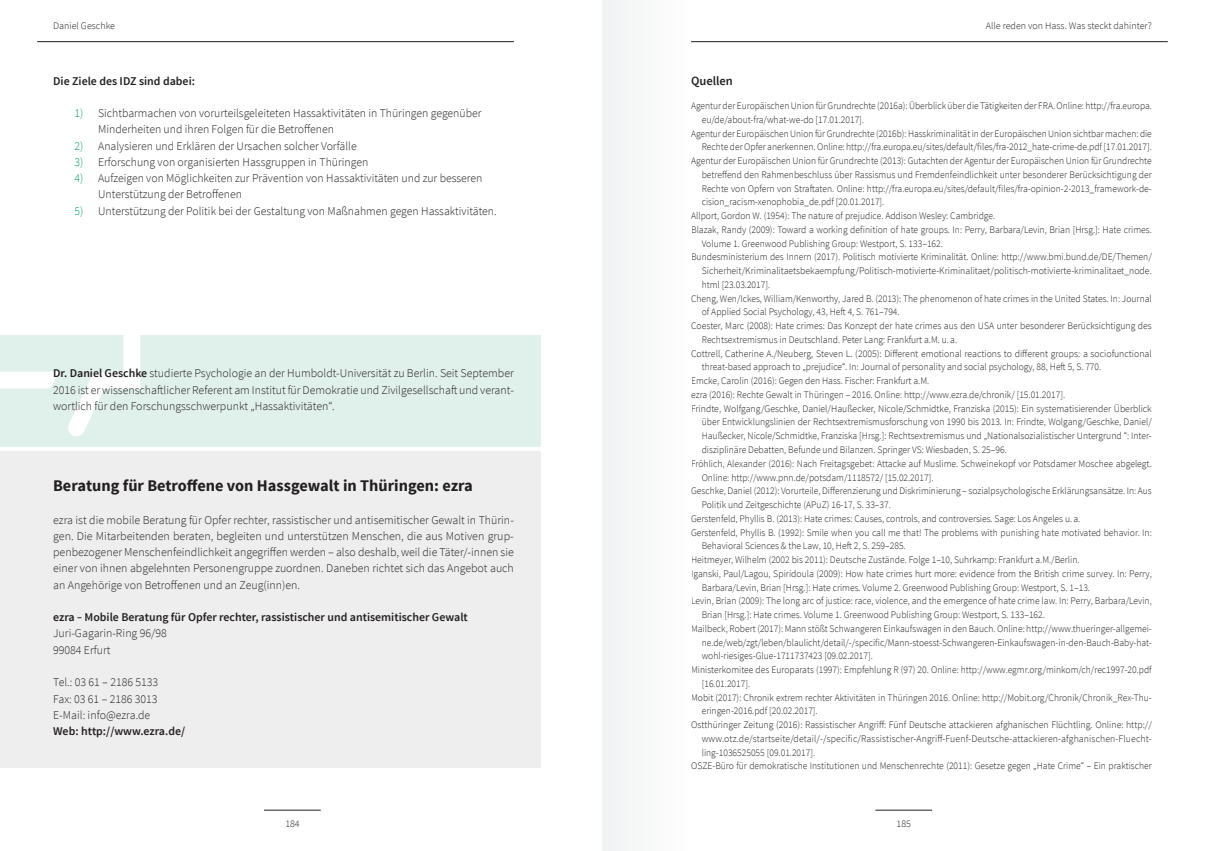
<style>
.page{position:relative;width:1205px;height:851px;background:#fff}
.page>*{position:absolute;margin:0;border:0;box-sizing:border-box;transform-origin:0 0}
.Headline_Autorenvors{font:700 16.25px "Source Sans Pro";color:#231f20}
.Subheadline_Fließtex{font:600 12.5px "Source Sans Pro";color:#231f20}
.Fließtext{font:300 11.88px/16.2px "Source Sans Pro";color:#231f20}
.Fließtext-2{font:600 11.88px/16.2px "Source Sans Pro";color:#231f20}
.Literaturverweise{font:300 10px/13.8px "Source Sans Pro";color:#231f20;scale:.96 1}
.Literaturverweise-2{font:300 10px/13.8px "Source Sans Pro";color:#231f20}
.Literaturverweise-3{font:300 10px/13.8px "Source Sans Pro";color:#231f20;text-align:right;scale:.94 1}
.Literaturverweise-4{font:300 10px/13.8px "Source Sans Pro";color:#231f20;scale:.95 1}
.Seitenzahlen{font:300 10px "Source Sans Pro";color:#231f20}
.s1{color:#009864}
.s2{font-weight:600}
.s3{font-weight:300}
</style>
<div class="page">
<hr style="left:264px;top:809px;width:57px;height:1px;background:#231f20">
<hr style="left:875px;top:809px;width:57px;height:1px;background:#231f20">
<hr style="left:691px;top:41px;width:477px;height:1px;background:#231f20">
<hr style="left:37px;top:41px;width:477px;height:1px;background:#231f20">
<div style="left:0;top:451px;width:540px;height:316px;background:#eeeeef"></div>
<div style="left:0;top:335px;width:540px;height:111px;background:#e0f0ea"></div>
<svg style="left:0;top:335px;width:140px;height:101px"></svg>
<div style="left:602px;top:0;width:89px;height:850px;background:#f7f8f8"></div>
<p class="Seitenzahlen" style="left:53px;top:19px;width:63px">Daniel Geschke</p>
<p class="Fließtext-2" style="left:53px;top:73px;width:143px">Die Ziele des IDZ sind dabei:</p>
<p class="Fließtext" style="left:98px;top:105px;width:385px;text-indent:-24px"><span class="s1">1)</span> Sichtbarmachen von vorurteilsgeleiteten Hassaktivitäten in Thüringen gegenüber<br>Minderheiten und ihren Folgen für die Betroffenen</p>
<p class="Fließtext" style="left:74px;top:138px;width:284px"><span class="s1">2)</span> Analysieren und Erklären der Ursachen solcher Vorfälle</p>
<p class="Fließtext" style="left:74px;top:154px;width:295px"><span class="s1">3)</span> Erforschung von organisierten Hassgruppen in Thüringen</p>
<p class="Fließtext" style="left:98px;top:170px;width:386px;text-indent:-24px"><span class="s1">4)</span> Aufzeigen von Möglichkeiten zur Prävention von Hassaktivitäten und zur besseren<br>Unterstützung der Betroffenen</p>
<p class="Fließtext" style="left:74px;top:203px;width:424px"><span class="s1">5)</span> Unterstützung der Politik bei der Gestaltung von Maßnahmen gegen Hassaktivitäten.</p>
<p class="Fließtext" style="left:53px;top:365px;width:462px;text-align:justify"><span class="s2">Dr. Daniel Geschke</span> studierte Psychologie an der Humboldt-Universität zu Berlin. Seit September 2016 ist er wissenschaftlicher Referent am Institut für Demokratie und Zivilgesellschaft und verant&shy;wortlich für den Forschungsschwerpunkt „Hassaktivitäten“.</p>
<p class="Headline_Autorenvors" style="left:53px;top:475px;width:421px">Beratung für Betroffene von Hassgewalt in Thüringen: ezra</p>
<p class="Fließtext" style="left:53px;top:511px;width:462px;text-align:justify">ezra ist die mobile Beratung für Opfer rechter, rassistischer und antisemitischer Gewalt in Thürin&shy;gen. Die Mitarbeitenden beraten, begleiten und unterstützen Menschen, die aus Motiven grup&shy;penbezogener Menschenfeindlichkeit angegriffen werden – also deshalb, weil die Täter/-innen sie einer von ihnen abgelehnten Personengruppe zuordnen. Daneben richtet sich das Angebot auch an Angehörige von Betroffenen und an Zeug(inn)en.</p>
<p class="Fließtext-2" style="left:53px;top:609px;width:416px">ezra – Mobile Beratung für Opfer rechter, rassistischer und antisemitischer Gewalt<br><span class="s3">Juri-Gagarin-Ring 96/98<br>99084 Erfurt</span></p>
<p class="Fließtext" style="left:53px;top:674px;width:133px">Tel.: 03 61 – 2186 5133<br>Fax: 03 61 – 2186 3013<br>E-Mail: info@ezra.de<br><span class="s2">Web: http://www.ezra.de/</span></p>
<p class="Seitenzahlen" style="left:986px;top:19px;width:167px">Alle reden von Hass. Was steckt dahinter?</p>
<p class="Subheadline_Fließtex" style="left:691px;top:72px;width:43px">Quellen</p>
<p class="Literaturverweise-4" style="left:702px;top:99px;width:475px;text-indent:-11px">Agentur der Europäischen Union für Grundrechte (2016a): Überblick über die Tätigkeiten der FRA. Online: http://fra.europa. eu/de/about-fra/what-we-do [17.01.2017].</p>
<p class="Literaturverweise-3" style="left:691px;top:126px;width:492px">Agentur der Europäischen Union für Grundrechte (2016b): Hasskriminalität in der Europäischen Union sichtbar machen: die<br>Rechte der Opfer anerkennen. Online: http://fra.europa.eu/sites/default/files/fra-2012_hate-crime-de.pdf [17.01.2017].</p>
<p class="Literaturverweise" style="left:702px;top:154px;width:470px;text-align:justify;text-indent:-11px">Agentur der Europäischen Union für Grundrechte (2013): Gutachten der Agentur der Europäischen Union für Grundrechte betreffend den Rahmenbeschluss über Rassismus und Fremdenfeindlichkeit unter besonderer Berücksichtigung der Rechte von Opfern von Straftaten. Online: http://fra.europa.eu/sites/default/files/fra-opinion-2-2013_framework-de&shy;cision_racism-xenophobia_de.pdf [20.01.2017].</p>
<p class="Literaturverweise" style="left:691px;top:209px;width:318px">Allport, Gordon W. (1954): The nature of prejudice. Addison Wesley: Cambridge.</p>
<p class="Literaturverweise" style="left:702px;top:223px;width:470px;text-indent:-11px">Blazak, Randy (2009): Toward a working definition of hate groups. In: Perry, Barbara/Levin, Brian [Hrsg.]: Hate crimes.<br>Volume 1. Greenwood Publishing Group: Westport, S. 133–162.</p>
<p class="Literaturverweise" style="left:702px;top:250px;width:470px;text-align:justify;text-indent:-11px">Bundesministerium des Innern (2017). Politisch motivierte Kriminalität. Online: http://www.bmi.bund.de/DE/Themen/ Sicherheit/Kriminalitaetsbekaempfung/Politisch-motivierte-Kriminalitaet/politisch-motivierte-kriminalitaet_node. html [23.03.2017].</p>
<p class="Literaturverweise" style="left:702px;top:291px;width:470px;text-indent:-11px">Cheng, Wen/Ickes, William/Kenworthy, Jared B. (2013): The phenomenon of hate crimes in the United States. In: Journal of Applied Social Psychology, 43, Heft 4, S. 761–794.</p>
<p class="Literaturverweise-2" style="left:702px;top:319px;width:452px;text-indent:-11px">Coester, Marc (2008): Hate crimes: Das Konzept der hate crimes aus den USA unter besonderer Berücksichtigung des<br>Rechtsextremismus in Deutschland. Peter Lang: Frankfurt a.M. u. a.</p>
<p class="Literaturverweise-2" style="left:702px;top:346px;width:452px;text-indent:-11px">Cottrell, Catherine A./Neuberg, Steven L. (2005): Different emotional reactions to different groups: a sociofunctional threat-based approach to „prejudice“. In: Journal of personality and social psychology, 88, Heft 5, S. 770.</p>
<p class="Literaturverweise" style="left:691px;top:374px;width:250px">Emcke, Carolin (2016): Gegen den Hass. Fischer: Frankfurt a.M.</p>
<p class="Literaturverweise" style="left:691px;top:388px;width:391px">ezra (2016): Rechte Gewalt in Thüringen – 2016. Online: http://www.ezra.de/chronik/ [15.01.2017].</p>
<p class="Literaturverweise-2" style="left:702px;top:401px;width:452px;text-align:justify;text-indent:-11px">Frindte, Wolfgang/Geschke, Daniel/Haußecker, Nicole/Schmidtke, Franziska (2015): Ein systematisierender Überblick über Entwicklungslinien der Rechtsextremismusforschung von 1990 bis 2013. In: Frindte, Wolgang/Geschke, Daniel/ Haußecker, Nicole/Schmidtke, Franziska [Hrsg.]: Rechtsextremismus und „Nationalsozialistischer Untergrund “: Inter&shy;disziplinäre Debatten, Befunde und Bilanzen. Springer VS: Wiesbaden, S. 25–96.</p>
<p class="Literaturverweise" style="left:702px;top:456px;width:470px;text-indent:-11px">Fröhlich, Alexander (2016): Nach Freitagsgebet: Attacke auf Muslime. Schweinekopf vor Potsdamer Moschee abgelegt.<br>Online: http://www.pnn.de/potsdam/1118572/ [15.02.2017].</p>
<p class="Literaturverweise" style="left:702px;top:484px;width:470px;text-indent:-11px">Geschke, Daniel (2012): Vorurteile, Differenzierung und Diskriminierung – sozialpsychologische Erklärungsansätze. In: Aus<br>Politik und Zeitgeschichte (APuZ) 16-17, S. 33–37.</p>
<p class="Literaturverweise" style="left:691px;top:511px;width:407px">Gerstenfeld, Phyllis B. (2013): Hate crimes: Causes, controls, and controversies. Sage: Los Angeles u.a.</p>
<p class="Literaturverweise" style="left:702px;top:525px;width:470px;text-indent:-11px">Gerstenfeld, Phyllis B. (1992): Smile when you call me that! The problems with punishing hate motivated behavior. In:<br>Behavioral Sciences &amp; the Law, 10, Heft 2, S. 259–285.</p>
<p class="Literaturverweise" style="left:691px;top:553px;width:406px">Heitmeyer, Wilhelm (2002 bis 2011): Deutsche Zustände. Folge 1–10, Suhrkamp: Frankfurt a.M./Berlin.</p>
<p class="Literaturverweise-2" style="left:702px;top:566px;width:452px;text-indent:-11px">Iganski, Paul/Lagou, Spiridoula (2009): How hate crimes hurt more: evidence from the British crime survey. In: Perry,<br>Barbara/Levin, Brian [Hrsg.]: Hate crimes. Volume 2. Greenwood Publishing Group: Westport, S. 1–13.</p>
<p class="Literaturverweise" style="left:702px;top:594px;width:470px;text-indent:-11px">Levin, Brian (2009): The long arc of justice: race, violence, and the emergence of hate crime law. In: Perry, Barbara/Levin,<br>Brian [Hrsg.]: Hate crimes. Volume 1. Greenwood Publishing Group: Westport, S. 133–162.</p>
<p class="Literaturverweise" style="left:702px;top:621px;width:470px;text-align:justify;text-indent:-11px">Mailbeck, Robert (2017): Mann stößt Schwangeren Einkaufswagen in den Bauch. Online: http://www.thueringer-allgemei&shy;ne.de/web/zgt/leben/blaulicht/detail/-/specific/Mann-stoesst-Schwangeren-Einkaufswagen-in-den-Bauch-Baby-hat&shy;wohl-riesiges-Glue-1711737423 [09.02.2017].</p>
<p class="Literaturverweise" style="left:702px;top:663px;width:470px;text-indent:-11px">Ministerkomitee des Europarats (1997): Empfehlung R (97) 20. Online: http://www.egmr.org/minkom/ch/rec1997-20.pdf [16.01.2017].</p>
<p class="Literaturverweise" style="left:702px;top:690px;width:470px;text-indent:-11px">Mobit (2017): Chronik extrem rechter Aktivitäten in Thüringen 2016. Online: http://Mobit.org/Chronik/Chronik_Rex-Thu&shy;eringen-2016.pdf [20.02.2017].</p>
<p class="Literaturverweise-2" style="left:702px;top:718px;width:452px;text-align:justify;text-indent:-11px">Ostthüringer Zeitung (2016): Rassistischer Angriff: Fünf Deutsche attackieren afghanischen Flüchtling. Online: http:// www.otz.de/startseite/detail/-/specific/Rassistischer-Angriff-Fuenf-Deutsche-attackieren-afghanischen-Fluecht&shy;ling-1036525055 [09.01.2017].</p>
<p class="Literaturverweise" style="left:691px;top:759px;width:481px">OSZE-Büro für demokratische Institutionen und Menschenrechte (2011): Gesetze gegen „Hate Crime“ – Ein praktischer</p>
<p class="Literaturverweise-2" style="left:285px;top:816px;width:16px">184</p>
<p class="Literaturverweise-2" style="left:896px;top:816px;width:16px">185</p>
</div>
